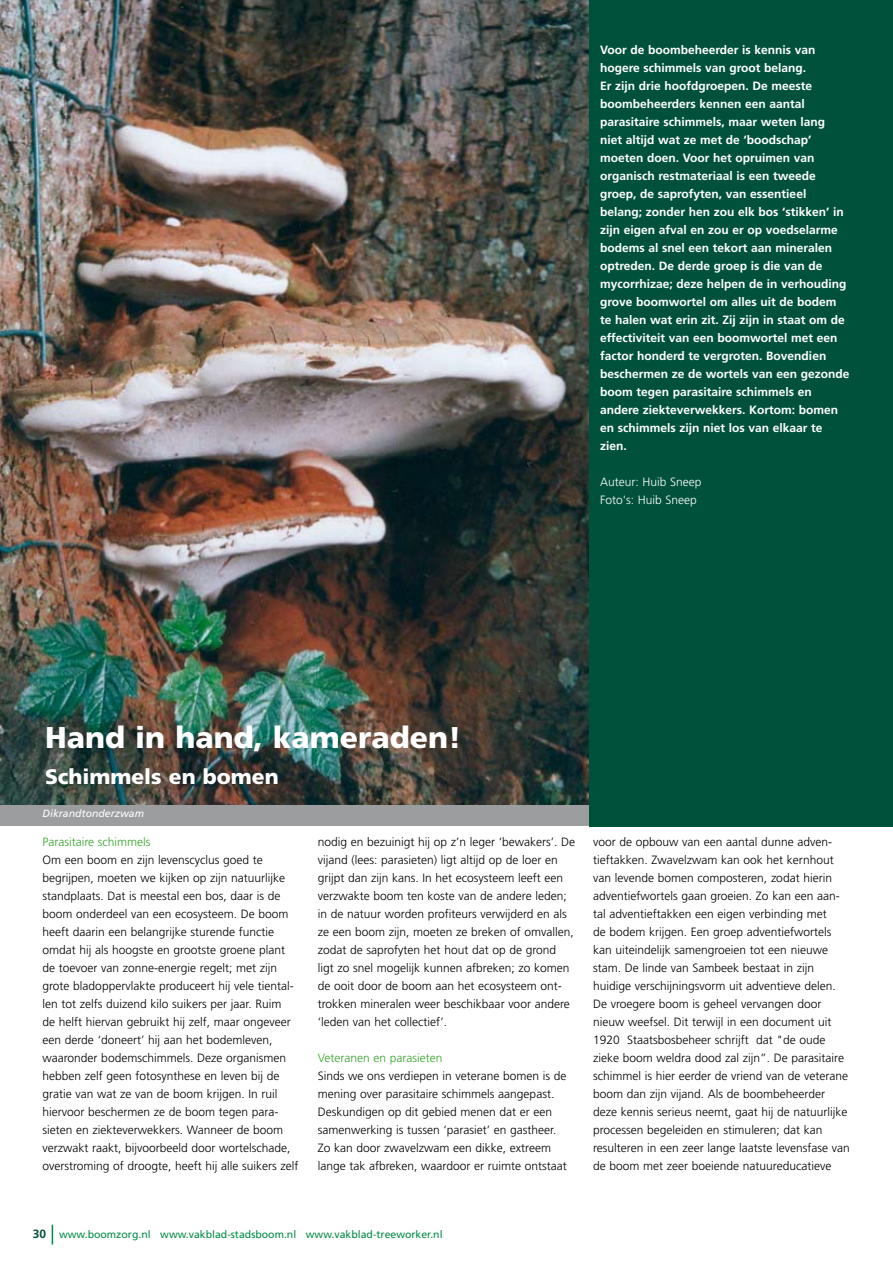
<style>
.page{position:relative;width:893px;height:1263px;background:#fff}
.page>*{position:absolute;margin:0;border:0;box-sizing:border-box;transform-origin:0 0}
.t1{font:900 30px "Frutiger";color:#fff}
.t2{font:900 21px "Frutiger";color:#fff}
.t3{font:300 12px/18px "Frutiger";color:#000}
.t4{font:700 12px/18px "Frutiger";color:#fff}
.t5{font:300 12px "Frutiger";color:#35a32c}
.t6{font:300 12px/18px "Frutiger";color:#fff}
.t7{font:10.5px "Frutiger";color:#008b45}
.t8{font:italic 10.5px "Frutiger";color:#fff}
.s1{font-weight:700;font-size:12px;color:#00513c}
</style>
<div class="page">
<svg style="left:52px;top:1225px;width:1px;height:19px"></svg>
<img style="left:0;top:0;width:590px;height:805px">
<div style="left:0;top:805px;width:627px;height:21px;background:#9c9d9f"></div>
<div style="left:590px;top:0;width:303px;height:826px;background:#00513c"></div>
<p class="t4" style="left:600px;top:41px;width:251px">Voor de boombeheerder is kennis van hogere schimmels van groot belang.<br>Er zijn drie hoofdgroepen. De meeste boombeheerders kennen een aantal parasitaire schimmels, maar weten lang niet altijd wat ze met de ‘boodschap’ moeten doen. Voor het opruimen van organisch restmateriaal is een tweede groep, de saprofyten, van essentieel belang; zonder hen zou elk bos ‘stikken’ in zijn eigen afval en zou er op voedselarme bodems al snel een tekort aan mineralen optreden. De derde groep is die van de mycorrhizae; deze helpen de in verhouding grove boomwortel om alles uit de bodem te halen wat erin zit. Zij zijn in staat om de effectiviteit van een boomwortel met een factor honderd te vergroten. Bovendien beschermen ze de wortels van een gezonde boom tegen parasitaire schimmels en andere ziekteverwekkers. Kortom: bomen en schimmels zijn niet los van elkaar te zien.</p>
<p class="t6" style="left:600px;top:473px;width:103px">Auteur: Huib Sneep<br>Foto's: Huib Sneep</p>
<h1 class="t1" style="left:45px;top:719px;width:418px">Hand in hand, kameraden!</h1>
<h2 class="t2" style="left:45px;top:764px;width:235px">Schimmels en bomen</h2>
<p class="t8" style="left:43px;top:807px;width:103px">Dikrandtonderzwam</p>
<p class="t5" style="left:43px;top:835px;width:110px">Parasitaire schimmels</p>
<p class="t3" style="left:43px;top:851px;width:257px">Om een boom en zijn levenscyclus goed te begrijpen, moeten we kijken op zijn natuurlijke standplaats. Dat is meestal een bos, daar is de boom onderdeel van een ecosysteem. De boom heeft daarin een belangrijke sturende functie omdat hij als hoogste en grootste groene plant de toevoer van zonne-energie regelt; met zijn grote bladoppervlakte produceert hij vele tiental&shy;len tot zelfs duizend kilo suikers per jaar. Ruim<br>de helft hiervan gebruikt hij zelf, maar ongeveer een derde ‘doneert’ hij aan het bodemleven, waaronder bodemschimmels. Deze organismen hebben zelf geen fotosynthese en leven bij de gratie van wat ze van de boom krijgen. In ruil hiervoor beschermen ze de boom tegen para&shy;sieten en ziekteverwekkers. Wanneer de boom verzwakt raakt, bijvoorbeeld door wortelschade, overstroming of droogte, heeft hij alle suikers zelf</p>
<p class="t3" style="left:318px;top:833px;width:259px">nodig en bezuinigt hij op z’n leger ‘bewakers’. De vijand (lees: parasieten) ligt altijd op de loer en grijpt dan zijn kans. In het ecosysteem leeft een verzwakte boom ten koste van de andere leden; in de natuur worden profiteurs verwijderd en als ze een boom zijn, moeten ze breken of omvallen, zodat de saprofyten het hout dat op de grond ligt zo snel mogelijk kunnen afbreken; zo komen de ooit door de boom aan het ecosysteem ont&shy;trokken mineralen weer beschikbaar voor andere ‘leden van het collectief’.</p>
<p class="t5" style="left:318px;top:1051px;width:126px">Veteranen en parasieten</p>
<p class="t3" style="left:318px;top:1067px;width:250px">Sinds we ons verdiepen in veterane bomen is de mening over parasitaire schimmels aangepast.<br>Deskundigen op dit gebied menen dat er een samenwerking is tussen ‘parasiet’ en gastheer.<br>Zo kan door zwavelzwam een dikke, extreem lange tak afbreken, waardoor er ruimte ontstaat</p>
<p class="t3" style="left:593px;top:833px;width:258px">voor de opbouw van een aantal dunne adven&shy;tieftakken. Zwavelzwam kan ook het kernhout van levende bomen composteren, zodat hierin adventiefwortels gaan groeien. Zo kan een aan&shy;tal adventieftakken een eigen verbinding met<br>de bodem krijgen. Een groep adventiefwortels kan uiteindelijk samengroeien tot een nieuwe stam. De linde van Sambeek bestaat in zijn huidige verschijningsvorm uit adventieve delen.<br>De vroegere boom is geheel vervangen door nieuw weefsel. Dit terwijl in een document uit 1920 Staatsbosbeheer schrijft dat "de oude zieke boom weldra dood zal zijn”. De parasitaire schimmel is hier eerder de vriend van de veterane boom dan zijn vijand. Als de boombeheerder deze kennis serieus neemt, gaat hij de natuurlijke processen begeleiden en stimuleren; dat kan resulteren in een zeer lange laatste levensfase van de boom met zeer boeiende natuureducatieve</p>
<p class="t7" style="left:33px;top:1228px;width:411px"><span class="s1">30</span> www.boomzorg.nl www.vakblad-stadsboom.nl www.vakblad-treeworker.nl</p>
</div>
